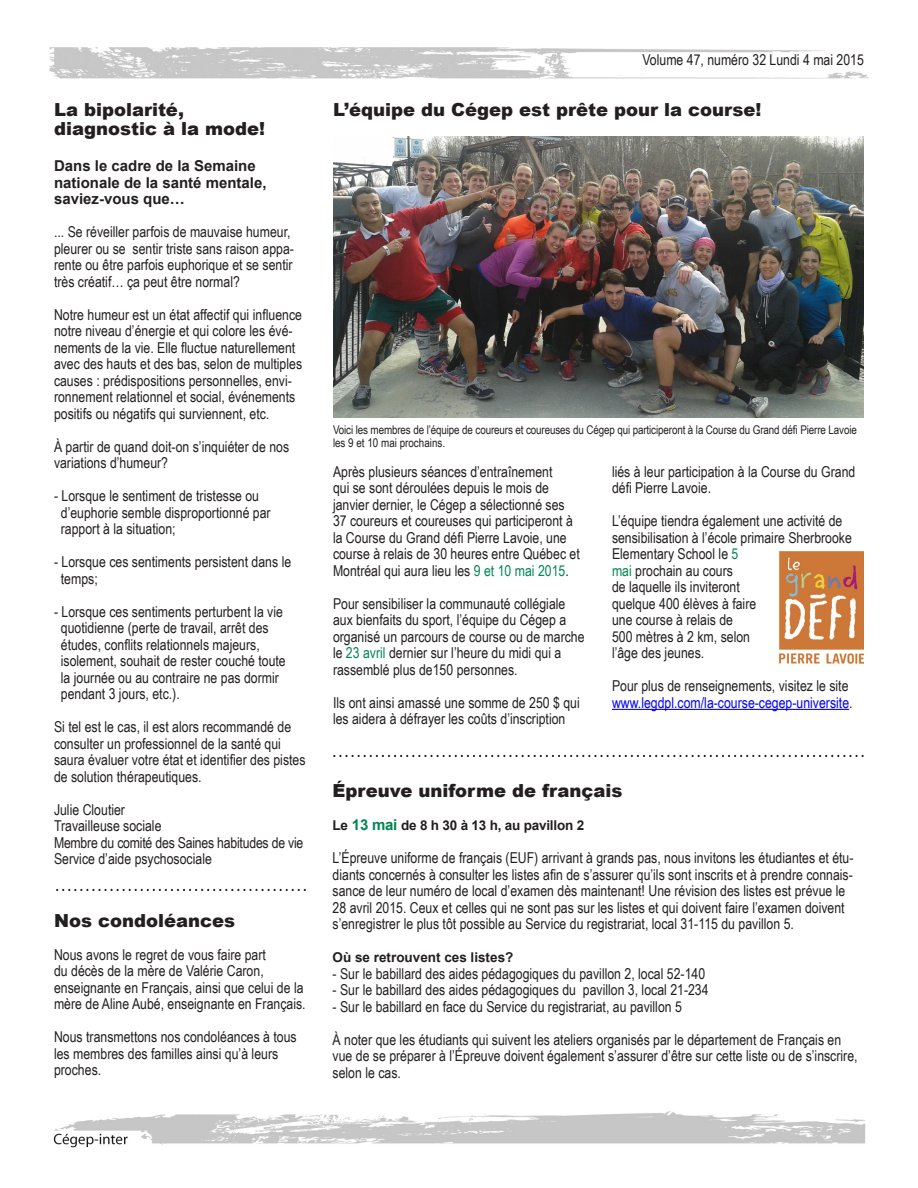
<style>
.page{position:relative;width:918px;height:1188px;background:#fff}
.page>*{position:absolute;margin:0;border:0;box-sizing:border-box;transform-origin:0 0}
.t1{font:900 18px "Arial";color:#231f20}
.t2{font:15px/16.5px "Arial Narrow";color:#231f20}
.t3{font:15px/16.5px "Arial Narrow";color:#00f}
.t4{font:700 15px/16.5px "Arial";color:#231f20}
.t5{font:700 13.5px "Arial";color:#231f20}
.t6{font:12px/13.5px "Arial Narrow";letter-spacing:-.01em;color:#231f20}
.s1{color:#008751}
.s2{color:#231f20}
.s3{font-size:15px;color:#008751}
</style>
<div class="page">
<img style="left:49px;top:47px;width:820px;height:1101px">
<svg style="left:334px;top:755px;width:529px;height:2px"></svg>
<hr style="left:612px;top:709px;width:237px;height:1px;background:#00f">
<svg style="left:57px;top:889px;width:248px;height:2px"></svg>
<img style="left:333px;top:137px;width:531px;height:281px">
<img style="left:769px;top:548px;width:95px;height:123px">
<p class="t1" style="left:54px;top:96px;width:131px">La bipolarité,</p>
<p class="t1" style="left:54px;top:116px;width:213px">diagnostic à la mode!</p>
<p class="t4" style="left:54px;top:158px;width:203px">Dans le cadre de la Semaine</p>
<p class="t4" style="left:54px;top:175px;width:214px">nationale de la santé mentale, saviez-vous que…</p>
<p class="t2" style="left:54px;top:223px;width:242px">... Se réveiller parfois de mauvaise humeur, pleurer ou se sentir triste sans raison appa&shy;rente ou être parfois euphorique et se sentir très créatif… ça peut être normal?</p>
<p class="t2" style="left:54px;top:305px;width:250px">Notre humeur est un état affectif qui influence notre niveau d’énergie et qui colore les évé&shy;nements de la vie. Elle fluctue naturellement avec des hauts et des bas, selon de multiples causes : prédispositions personnelles, envi&shy;ronnement relationnel et social, événements positifs ou négatifs qui surviennent, etc.</p>
<p class="t2" style="left:54px;top:437px;width:237px">À partir de quand doit-on s’inquiéter de nos variations d’humeur?</p>
<p class="t2" style="left:54px;top:487px;width:207px">- Lorsque le sentiment de tristesse ou</p>
<p class="t2" style="left:61px;top:503px;width:211px">d’euphorie semble disproportionné par</p>
<p class="t2" style="left:61px;top:520px;width:116px">rapport à la situation;</p>
<p class="t2" style="left:54px;top:553px;width:239px">- Lorsque ces sentiments persistent dans le</p>
<p class="t2" style="left:61px;top:569px;width:38px">temps;</p>
<p class="t2" style="left:54px;top:602px;width:231px">- Lorsque ces sentiments perturbent la vie</p>
<p class="t2" style="left:61px;top:619px;width:209px">quotidienne (perte de travail, arrêt des</p>
<p class="t2" style="left:61px;top:635px;width:200px">études, conflits relationnels majeurs,</p>
<p class="t2" style="left:61px;top:652px;width:226px">isolement, souhait de rester couché toute</p>
<p class="t2" style="left:61px;top:668px;width:220px">la journée ou au contraire ne pas dormir</p>
<p class="t2" style="left:61px;top:685px;width:120px">pendant 3 jours, etc.).</p>
<p class="t2" style="left:54px;top:718px;width:253px">Si tel est le cas, il est alors recommandé de consulter un professionnel de la santé qui saura évaluer votre état et identifier des pistes de solution thérapeutiques.</p>
<p class="t2" style="left:54px;top:800px;width:73px">Julie Cloutier</p>
<p class="t2" style="left:54px;top:817px;width:109px">Travailleuse sociale</p>
<p class="t2" style="left:54px;top:833px;width:251px">Membre du comité des Saines habitudes de vie</p>
<p class="t2" style="left:54px;top:850px;width:159px">Service d’aide psychosociale</p>
<p class="t1" style="left:54px;top:907px;width:183px">Nos condoléances</p>
<p class="t2" style="left:54px;top:945px;width:253px">Nous avons le regret de vous faire part<br>du décès de la mère de Valérie Caron, enseignante en Français, ainsi que celui de la mère de Aline Aubé, enseignante en Français.</p>
<p class="t2" style="left:54px;top:1028px;width:244px">Nous transmettons nos condoléances à tous les membres des familles ainsi qu’à leurs proches.</p>
<p class="t2" style="left:642px;top:51px;width:223px">Volume 47, numéro 32 Lundi 4 mai 2015</p>
<p class="t1" style="left:333px;top:96px;width:430px">L’équipe du Cégep est prête pour la course!</p>
<p class="t6" style="left:333px;top:422px;width:525px">Voici les membres de l’équipe de coureurs et coureuses du Cégep qui participeront à la Course du Grand défi Pierre Lavoie les 9 et 10 mai prochains.</p>
<p class="t2" style="left:333px;top:463px;width:248px">Après plusieurs séances d’entraînement<br>qui se sont déroulées depuis le mois de janvier dernier, le Cégep a sélectionné ses 37 coureurs et coureuses qui participeront à la Course du Grand défi Pierre Lavoie, une course à relais de 30 heures entre Québec et Montréal qui aura lieu les <span class="s1">9 et 10 mai 2015</span>.</p>
<p class="t2" style="left:333px;top:595px;width:253px">Pour sensibiliser la communauté collégiale aux bienfaits du sport, l’équipe du Cégep a organisé un parcours de course ou de marche le <span class="s1">23 avril</span> dernier sur l’heure du midi qui a rassemblé plus de150 personnes.</p>
<p class="t2" style="left:333px;top:694px;width:248px">Ils ont ainsi amassé une somme de 250 $ qui les aidera à défrayer les coûts d’inscription</p>
<p class="t2" style="left:612px;top:463px;width:245px">liés à leur participation à la Course du Grand défi Pierre Lavoie.</p>
<p class="t2" style="left:612px;top:512px;width:241px">L’équipe tiendra également une activité de sensibilisation à l’école primaire Sherbrooke<br>Elementary School le <span class="s1">5<br>mai</span> prochain au cours<br>de laquelle ils inviteront<br>quelque 400 élèves à faire<br>une course à relais de<br>500 mètres à 2 km, selon<br>l’âge des jeunes.</p>
<p class="t3" style="left:612px;top:677px;width:242px"><span class="s2">Pour plus de renseignements, visitez le site </span>www.legdpl.com/la-course-cegep-universite<span class="s2">.</span></p>
<p class="t1" style="left:333px;top:778px;width:291px">Épreuve uniforme de français</p>
<p class="t5" style="left:333px;top:816px;width:253px">Le <span class="s3">13 mai</span> de 8 h 30 à 13 h, au pavillon 2</p>
<p class="t2" style="left:333px;top:849px;width:523px">L’Épreuve uniforme de français (EUF) arrivant à grands pas, nous invitons les étudiantes et étu&shy;diants concernés à consulter les listes afin de s’assurer qu’ils sont inscrits et à prendre connais&shy;sance de leur numéro de local d’examen dès maintenant! Une révision des listes est prévue le 28 avril 2015. Ceux et celles qui ne sont pas sur les listes et qui doivent faire l’examen doivent s’enregistrer le plus tôt possible au Service du registrariat, local 31-115 du pavillon 5.</p>
<p class="t5" style="left:333px;top:948px;width:182px">Où se retrouvent ces listes?</p>
<p class="t2" style="left:333px;top:965px;width:374px">- Sur le babillard des aides pédagogiques du pavillon 2, local 52-140</p>
<p class="t2" style="left:333px;top:981px;width:378px">- Sur le babillard des aides pédagogiques du pavillon 3, local 21-234</p>
<p class="t2" style="left:333px;top:998px;width:351px">- Sur le babillard en face du Service du registrariat, au pavillon 5</p>
<p class="t2" style="left:333px;top:1031px;width:527px">À noter que les étudiants qui suivent les ateliers organisés par le département de Français en vue de se préparer à l’Épreuve doivent également s’assurer d’être sur cette liste ou de s’inscrire, selon le cas.</p>
</div>
